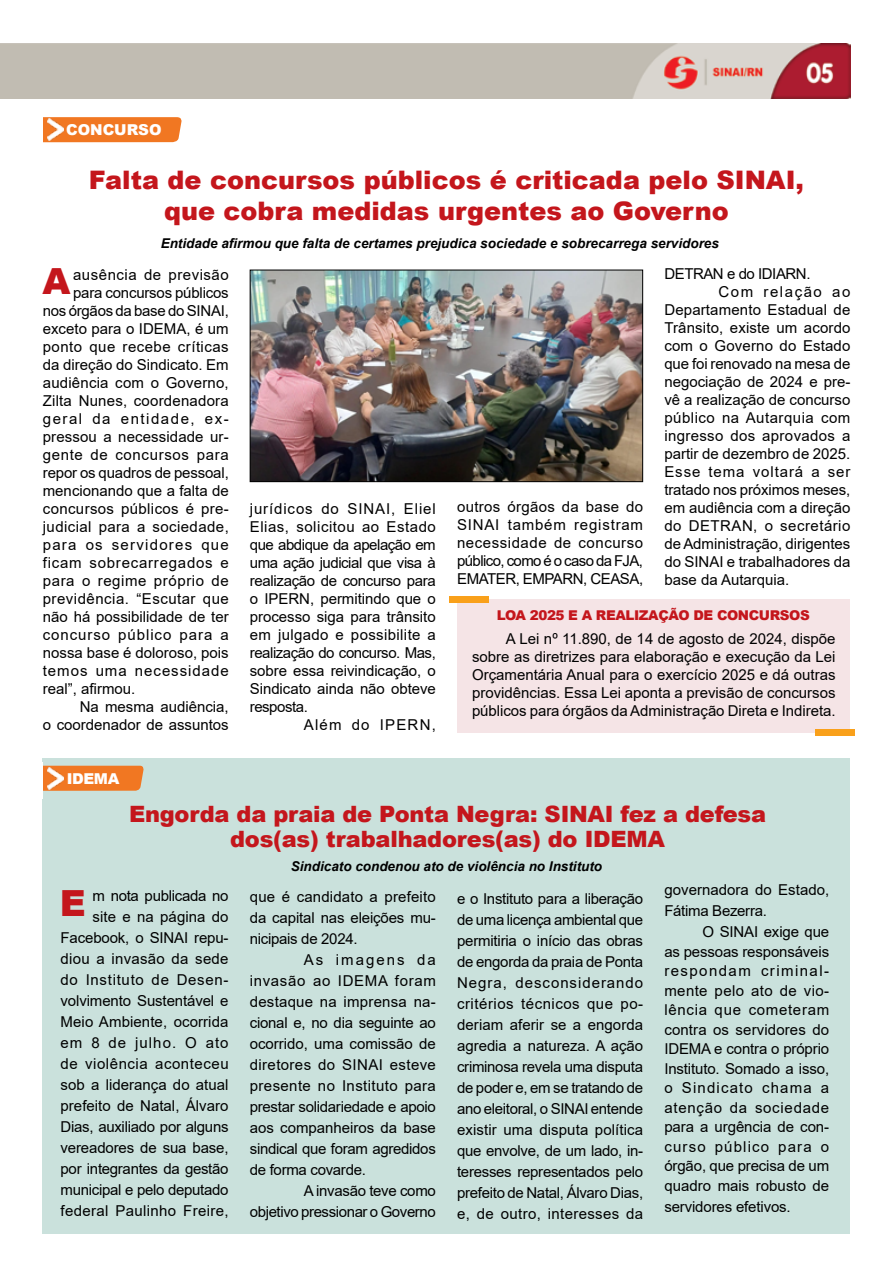
<style>
.page{position:relative;width:893px;height:1263px;background:#fff}
.page>*{position:absolute;margin:0;border:0;box-sizing:border-box;transform-origin:0 0}
.t1{font:900 36px "Arial";color:#c4161c}
.t2{font:900 25.5px/31.5px "Arial";color:#c4161c;text-align:center}
.t3{font:900 22.5px/25.5px "Arial";letter-spacing:-.01em;color:#c4161c;text-align:center}
.t4{font:15px/21px "Arial";color:#000;text-align:justify}
.t5{font:15px "Arial";letter-spacing:.03em;color:#000}
.t6{font:15px "Arial";letter-spacing:.035em;color:#000}
.t7{font:15px "Arial";letter-spacing:.025em;color:#000}
.t8{font:15px/21px "Arial";letter-spacing:-.025em;color:#000;text-align:right}
.t9{font:15px "Arial";letter-spacing:.06em;color:#000}
.t10{font:15px "Arial";letter-spacing:.085em;color:#000}
.t11{font:15px "Arial";letter-spacing:-.02em;color:#000}
.t12{font:15px "Arial";letter-spacing:.05em;color:#000}
.t13{font:15px "Arial";letter-spacing:.045em;color:#000}
.t14{font:15px "Arial";letter-spacing:.04em;color:#000}
.t15{font:15px "Arial";letter-spacing:.1em;color:#000}
.t16{font:15px "Arial";letter-spacing:.065em;color:#000}
.t17{font:15px "Arial";letter-spacing:-.03em;color:#000}
.t18{font:900 15px "Arial";letter-spacing:-.005em;color:#fff}
.t19{font:15px "Arial";letter-spacing:.105em;color:#000}
.t20{font:italic 700 13.5px "Arial";color:#000}
.t21{font:900 13.5px "Arial";letter-spacing:-.03em;color:#c4161c}
</style>
<div class="page">
<div style="left:43px;top:758px;width:807px;height:475px;background:#cae1dc"></div>
<div style="left:457px;top:599px;width:393px;height:133px;background:#f5e4e6"></div>
<img style="left:0;top:44px;width:850px;height:55px">
<div style="left:43px;top:117px;width:139px;height:25px;background:#f17722"></div>
<img style="left:47px;top:119px;width:16px;height:22px">
<img style="left:252px;top:272px;width:389px;height:208px">
<div style="left:250px;top:270px;width:393px;height:212px;border:1px solid #000"></div>
<div style="left:815px;top:729px;width:40px;height:6px;background:#f9a01a"></div>
<div style="left:449px;top:596px;width:40px;height:7px;background:#f9a01a"></div>
<svg style="left:43px;top:766px;width:101px;height:25px;background:#ef7b29"></svg>
<img style="left:48px;top:767px;width:16px;height:22px">
<p class="t18" style="left:66px;top:119px;width:97px">CONCURSO</p>
<h2 class="t2" style="left:89px;top:163px;width:717px">Falta de concursos públicos é criticada pelo SINAI, que cobra medidas urgentes ao Governo</h2>
<p class="t20" style="left:161px;top:234px;width:560px">Entidade afirmou que falta de certames prejudica sociedade e sobrecarrega servidores</p>
<h1 class="t1" style="left:43px;top:255px;width:30px">A</h1>
<p class="t6" style="left:73px;top:264px;width:157px">ausência de previsão</p>
<p class="t4" style="left:73px;top:282px;width:157px">para concursos públicos</p>
<p class="t11" style="left:43px;top:300px;width:188px">nos órgãos da base do SINAI,</p>
<p class="t4" style="left:43px;top:318px;width:187px">exceto para o IDEMA, é um</p>
<p class="t5" style="left:43px;top:336px;width:187px">ponto que recebe críticas</p>
<p class="t4" style="left:43px;top:354px;width:187px">da direção do Sindicato. Em</p>
<p class="t4" style="left:43px;top:372px;width:187px">audiência com o Governo,</p>
<p class="t4" style="left:43px;top:390px;width:187px">Zilta Nunes, coordenadora</p>
<p class="t15" style="left:43px;top:408px;width:187px">geral da entidade, ex-</p>
<p class="t4" style="left:43px;top:426px;width:187px">pressou a necessidade ur-</p>
<p class="t13" style="left:43px;top:444px;width:187px">gente de concursos para</p>
<p class="t4" style="left:43px;top:462px;width:188px">repor os quadros de pessoal,</p>
<p class="t4" style="left:43px;top:480px;width:187px">mencionando que a falta de</p>
<p class="t7" style="left:43px;top:498px;width:188px">concursos públicos é pre-</p>
<p class="t5" style="left:43px;top:516px;width:187px">judicial para a sociedade,</p>
<p class="t10" style="left:43px;top:534px;width:188px">para os servidores que</p>
<p class="t12" style="left:43px;top:552px;width:188px">ficam sobrecarregados e</p>
<p class="t14" style="left:43px;top:570px;width:188px">para o regime próprio de</p>
<p class="t6" style="left:43px;top:588px;width:188px">previdência. “Escutar que</p>
<p class="t4" style="left:43px;top:606px;width:187px">não há possibilidade de ter</p>
<p class="t9" style="left:43px;top:624px;width:187px">concurso público para a</p>
<p class="t4" style="left:43px;top:642px;width:187px">nossa base é doloroso, pois</p>
<p class="t16" style="left:43px;top:660px;width:187px">temos uma necessidade</p>
<p class="t4" style="left:43px;top:678px;width:94px">real”, afirmou.</p>
<p class="t4" style="left:80px;top:696px;width:151px">Na mesma audiência,</p>
<p class="t4" style="left:43px;top:714px;width:187px">o coordenador de assuntos</p>
<p class="t18" style="left:67px;top:767px;width:54px">IDEMA</p>
<p class="t4" style="left:250px;top:500px;width:188px;line-height:18px">jurídicos do SINAI, Eliel Elias, solicitou ao Estado que abdique da apelação em uma ação judicial que visa à realização de concurso para o IPERN, permitindo que o processo siga para trânsito em julgado e possibilite a realização do concurso. Mas, sobre essa reivindicação, o Sindicato ainda não obteve resposta.</p>
<p class="t10" style="left:304px;top:715px;width:134px">Além do IPERN,</p>
<p class="t4" style="left:457px;top:497px;width:188px;line-height:18px">outros órgãos da base do SINAI também registram necessidade de concurso público, como é o caso da FJA, EMATER, EMPARN, CEASA,</p>
<p class="t17" style="left:664px;top:263px;width:148px">DETRAN e do IDIARN.</p>
<p class="t19" style="left:718px;top:281px;width:134px">Com relação ao</p>
<p class="t4" style="left:664px;top:299px;width:188px">Departamento Estadual de</p>
<p class="t4" style="left:664px;top:317px;width:188px">Trânsito, existe um acordo</p>
<p class="t4" style="left:664px;top:335px;width:188px">com o Governo do Estado</p>
<p class="t4" style="left:664px;top:353px;width:187px">que foi renovado na mesa de</p>
<p class="t4" style="left:664px;top:371px;width:188px">negociação de 2024 e pre-</p>
<p class="t4" style="left:664px;top:389px;width:188px">vê a realização de concurso</p>
<p class="t6" style="left:664px;top:407px;width:188px">público na Autarquia com</p>
<p class="t7" style="left:664px;top:425px;width:187px">ingresso dos aprovados a</p>
<p class="t4" style="left:664px;top:443px;width:188px">partir de dezembro de 2025.</p>
<p class="t9" style="left:664px;top:461px;width:188px">Esse tema voltará a ser</p>
<p class="t4" style="left:664px;top:479px;width:187px">tratado nos próximos meses,</p>
<p class="t4" style="left:664px;top:497px;width:188px">em audiência com a direção</p>
<p class="t5" style="left:664px;top:515px;width:188px">do DETRAN, o secretário</p>
<p class="t4" style="left:664px;top:533px;width:187px">de Administração, dirigentes</p>
<p class="t4" style="left:664px;top:551px;width:188px">do SINAI e trabalhadores da</p>
<p class="t4" style="left:664px;top:569px;width:127px">base da Autarquia.</p>
<p class="t21" style="left:497px;top:606px;width:314px">LOA 2025 E A REALIZAÇÃO DE CONCURSOS</p>
<p class="t4" style="left:472px;top:629px;width:365px;line-height:18px;text-indent:34px">A Lei nº 11.890, de 14 de agosto de 2024, dispõe sobre as diretrizes para elaboração e execução da Lei Orçamentária Anual para o exercício 2025 e dá outras providências. Essa Lei aponta a previsão de concursos públicos para órgãos da Administração Direta e Indireta.</p>
<h3 class="t3" style="left:129px;top:800px;width:639px">Engorda da praia de Ponta Negra: SINAI fez a defesa dos(as) trabalhadores(as) do IDEMA</h3>
<p class="t4" style="left:61px;top:885px;width:170px;text-align:right">m nota publicada no<br>site e na página do<br>Facebook, o SINAI repu&shy;diou a invasão da sede do Instituto de Desen&shy;volvimento Sustentável e<br>Meio Ambiente, ocorrida em 8 de julho. O ato de violência aconteceu sob a liderança do atual prefeito de Natal, Álvaro<br>Dias, auxiliado por alguns vereadores de sua base, por integrantes da gestão municipal e pelo deputado federal Paulinho Freire,</p>
<p class="t4" style="left:250px;top:886px;width:188px">que é candidato a prefeito da capital nas eleições mu&shy;nicipais de 2024.</p>
<p class="t20" style="left:291px;top:857px;width:313px">Sindicato condenou ato de violência no Instituto</p>
<p class="t4" style="left:457px;top:888px;width:188px">e o Instituto para a liberação de uma licença ambiental que permitiria o início das obras de engorda da praia de Ponta Negra, desconsiderando critérios técnicos que po&shy;deriam aferir se a engorda agredia a natureza. A ação criminosa revela uma disputa de poder e, em se tratando de ano eleitoral, o SINAI entende existir uma disputa política que envolve, de um lado, in&shy;teresses representados pelo prefeito de Natal, Álvaro Dias, e, de outro, interesses da</p>
<p class="t4" style="left:664px;top:879px;width:166px">governadora do Estado,<br>Fátima Bezerra.</p>
<h1 class="t1" style="left:60px;top:877px;width:27px">E</h1>
<p class="t4" style="left:664px;top:922px;width:166px;line-height:19.5px;text-indent:38px">O SINAI exige que as pessoas responsáveis respondam criminal&shy;mente pelo ato de vio&shy;lência que cometeram contra os servidores do IDEMA e contra o próprio Instituto. Somado a isso, o Sindicato chama a atenção da sociedade para a urgência de con&shy;curso público para o órgão, que precisa de um quadro mais robusto de</p>
<p class="t4" style="left:664px;top:1196px;width:128px">servidores efetivos.</p>
<p class="t4" style="left:250px;top:949px;width:188px;text-indent:54px">As imagens da invasão ao IDEMA foram destaque na imprensa na&shy;cional e, no dia seguinte ao ocorrido, uma comissão de diretores do SINAI esteve presente no Instituto para prestar solidariedade e apoio aos companheiros da base sindical que foram agredidos de forma covarde.</p>
<p class="t8" style="left:250px;top:1180px;width:188px">A invasão teve como<br>objetivo pressionar o Governo</p>
</div>
